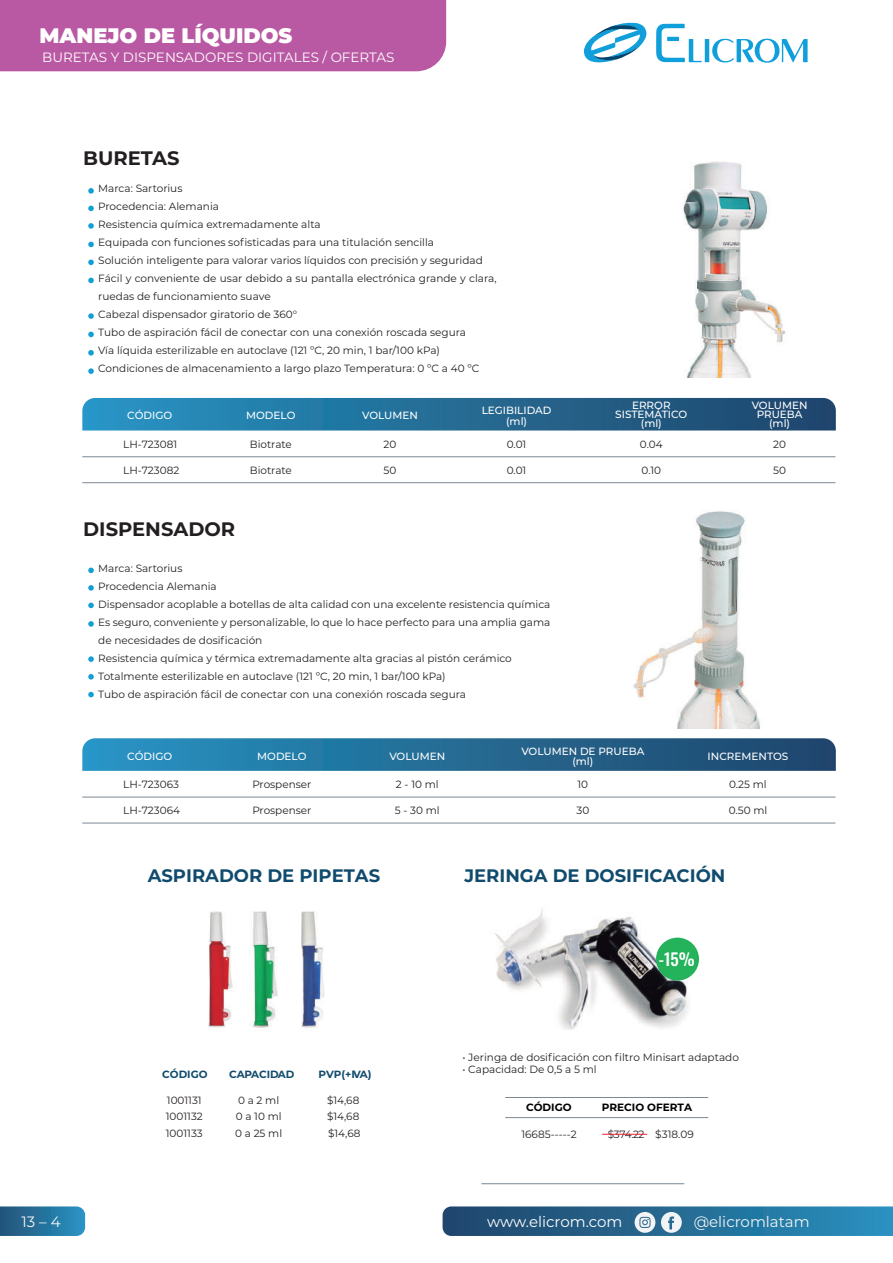
<style>
.page{position:relative;width:893px;height:1263px;background:#fff}
.page>*{position:absolute;margin:0;border:0;box-sizing:border-box;transform-origin:0 0}
.t1{font:900 21px "Montserrat";color:#fff}
.t2{font:700 19.5px "Montserrat";color:#231f20}
.t3{font:700 18.15px "Montserrat";color:#104b6d}
.t4{font:16.8px "Oswald";color:#fff}
.t5{font:15px "Montserrat";color:#f3f4f6}
.t6{font:15px "Montserrat";color:#fff}
.t7{font:13.5px "Montserrat";color:#fff}
.t8{font:10.5px/18px "Montserrat";color:#231f20}
.t9{font:500 10.5px/9px "Montserrat";color:#fff;text-align:center}
.t10{font:700 10.5px "Montserrat";color:#114b6d}
.t11{font:700 10.5px "Montserrat";color:#000002}
.t12{font:10.5px "Montserrat";letter-spacing:-.025em;color:#231f20}
</style>
<div class="page">
<img style="left:494px;top:908px;width:197px;height:121px">
<svg style="left:0;top:1206px;width:85px;height:30px;background:#2c77a0"></svg>
<svg style="left:443px;top:1206px;width:450px;height:30px;background:#31739a"></svg>
<div style="left:0;top:0;width:446px;height:71px;background:#b959a3"></div>
<svg style="left:584px;top:22px;width:62px;height:40px"></svg>
<svg style="left:656px;top:24px;width:152px;height:39px"></svg>
<svg style="left:88px;top:188px;width:6px;height:6px"></svg>
<svg style="left:88px;top:242px;width:6px;height:5px"></svg>
<svg style="left:88px;top:223px;width:6px;height:6px"></svg>
<svg style="left:88px;top:206px;width:6px;height:5px"></svg>
<svg style="left:88px;top:278px;width:6px;height:5px"></svg>
<svg style="left:88px;top:260px;width:6px;height:5px"></svg>
<svg style="left:88px;top:313px;width:6px;height:6px"></svg>
<svg style="left:88px;top:332px;width:6px;height:5px"></svg>
<svg style="left:88px;top:350px;width:6px;height:6px"></svg>
<svg style="left:88px;top:368px;width:6px;height:6px"></svg>
<svg style="left:88px;top:568px;width:6px;height:5px"></svg>
<svg style="left:88px;top:621px;width:6px;height:6px"></svg>
<svg style="left:88px;top:603px;width:6px;height:5px"></svg>
<svg style="left:88px;top:585px;width:6px;height:6px"></svg>
<svg style="left:88px;top:656px;width:6px;height:6px"></svg>
<svg style="left:88px;top:674px;width:6px;height:5px"></svg>
<svg style="left:88px;top:692px;width:6px;height:5px"></svg>
<svg style="left:82px;top:398px;width:754px;height:32px;background:#246c96"></svg>
<hr style="left:82px;top:456px;width:753px;height:1px;background:#7b8894">
<hr style="left:82px;top:482px;width:753px;height:1px;background:#7b8894">
<img style="left:683px;top:161px;width:103px;height:217px">
<svg style="left:82px;top:738px;width:754px;height:33px;background:#276e97"></svg>
<hr style="left:82px;top:797px;width:753px;height:1px;background:#7b8894">
<hr style="left:82px;top:823px;width:753px;height:1px;background:#7b8894">
<img style="left:633px;top:511px;width:127px;height:217px">
<hr style="left:505px;top:1097px;width:203px;height:1px;background:#7b8894">
<hr style="left:505px;top:1117px;width:203px;height:1px;background:#7b8894">
<hr style="left:481px;top:1183px;width:203px;height:1px;background:#7b8894">
<div style="left:656px;top:938px;width:43px;height:42px;background:#24b25a;border-radius:50%"></div>
<hr style="left:602px;top:1134px;width:45px;height:1px;background:#ee212f">
<img style="left:208px;top:911px;width:117px;height:117px">
<h1 class="t1" style="left:40px;top:20px;width:254px">MANEJO DE LÍQUIDOS</h1>
<p class="t7" style="left:42px;top:48px;width:354px">BURETAS Y DISPENSADORES DIGITALES / OFERTAS</p>
<h2 class="t2" style="left:83px;top:144px;width:98px">BURETAS</h2>
<p class="t8" style="left:98px;top:179px;width:400px">Marca: Sartorius<br>Procedencia: Alemania<br>Resistencia química extremadamente alta<br>Equipada con funciones sofisticadas para una titulación sencilla<br>Solución inteligente para valorar varios líquidos con precisión y seguridad Fácil y conveniente de usar debido a su pantalla electrónica grande y clara, ruedas de funcionamiento suave<br>Cabezal dispensador giratorio de 360°<br>Tubo de aspiración fácil de conectar con una conexión roscada segura<br>Vía líquida esterilizable en autoclave (121 ºC, 20 min, 1 bar/100 kPa)<br>Condiciones de almacenamiento a largo plazo Temperatura: 0 ºC a 40 ºC</p>
<p class="t9" style="left:127px;top:411px;width:46px">CÓDIGO</p>
<p class="t9" style="left:246px;top:411px;width:51px">MODELO</p>
<p class="t8" style="left:123px;top:435px;width:55px">LH-723081</p>
<p class="t8" style="left:250px;top:435px;width:44px">Biotrate</p>
<p class="t8" style="left:123px;top:461px;width:58px">LH-723082</p>
<p class="t8" style="left:250px;top:461px;width:44px">Biotrate</p>
<p class="t9" style="left:362px;top:411px;width:57px">VOLUMEN</p>
<p class="t8" style="left:384px;top:435px;width:14px">20</p>
<p class="t8" style="left:384px;top:461px;width:14px">50</p>
<p class="t9" style="left:482px;top:405px;width:71px;line-height:10.5px">LEGIBILIDAD (ml)</p>
<p class="t8" style="left:507px;top:461px;width:21px">0.01</p>
<p class="t8" style="left:507px;top:435px;width:21px">0.01</p>
<h2 class="t2" style="left:83px;top:515px;width:154px">DISPENSADOR</h2>
<p class="t8" style="left:98px;top:558px;width:454px">Marca: Sartorius<br>Procedencia Alemania<br>Dispensador acoplable a botellas de alta calidad con una excelente resistencia química Es seguro, conveniente y personalizable, lo que lo hace perfecto para una amplia gama de necesidades de dosificación<br>Resistencia química y térmica extremadamente alta gracias al pistón cerámico Totalmente esterilizable en autoclave (121 ºC, 20 min, 1 bar/100 kPa)<br>Tubo de aspiración fácil de conectar con una conexión roscada segura</p>
<p class="t9" style="left:615px;top:401px;width:74px">ERROR<br>SISTEMÁTICO (ml)</p>
<p class="t8" style="left:641px;top:461px;width:21px">0.10</p>
<p class="t8" style="left:640px;top:435px;width:24px">0.04</p>
<p class="t9" style="left:752px;top:401px;width:57px">VOLUMEN<br>PRUEBA (ml)</p>
<p class="t8" style="left:773px;top:461px;width:14px">50</p>
<p class="t8" style="left:773px;top:435px;width:14px">20</p>
<p class="t9" style="left:127px;top:751px;width:46px">CÓDIGO</p>
<p class="t9" style="left:257px;top:751px;width:51px">MODELO</p>
<p class="t8" style="left:123px;top:775px;width:57px">LH-723063</p>
<p class="t8" style="left:252px;top:775px;width:61px">Prospenser</p>
<p class="t8" style="left:123px;top:801px;width:58px">LH-723064</p>
<p class="t8" style="left:252px;top:801px;width:61px">Prospenser</p>
<p class="t9" style="left:521px;top:745px;width:124px;line-height:10.5px">VOLUMEN DE PRUEBA (ml)</p>
<p class="t8" style="left:576px;top:801px;width:14px">30</p>
<p class="t9" style="left:389px;top:751px;width:57px">VOLUMEN</p>
<p class="t9" style="left:708px;top:751px;width:82px">INCREMENTOS</p>
<p class="t8" style="left:729px;top:775px;width:39px">0.25 ml</p>
<p class="t8" style="left:729px;top:801px;width:40px">0.50 ml</p>
<p class="t8" style="left:396px;top:775px;width:44px">2 - 10 ml</p>
<p class="t8" style="left:577px;top:775px;width:12px">10</p>
<p class="t8" style="left:395px;top:801px;width:46px">5 - 30 ml</p>
<h3 class="t3" style="left:148px;top:862px;width:234px">ASPIRADOR DE PIPETAS</h3>
<h3 class="t3" style="left:464px;top:862px;width:262px">JERINGA DE DOSIFICACIÓN</h3>
<h3 class="t4" style="left:659px;top:944px;width:37px">-15%</h3>
<p class="t10" style="left:162px;top:1067px;width:47px">CÓDIGO</p>
<p class="t10" style="left:318px;top:1067px;width:55px">PVP(+IVA)</p>
<p class="t8" style="left:167px;top:1091px;width:36px">1001131</p>
<p class="t8" style="left:327px;top:1091px;width:34px">$14,68</p>
<p class="t10" style="left:229px;top:1067px;width:67px">CAPACIDAD</p>
<p class="t8" style="left:238px;top:1091px;width:43px">0 a 2 ml</p>
<p class="t8" style="left:166px;top:1107px;width:38px">1001132</p>
<p class="t8" style="left:236px;top:1107px;width:47px">0 a 10 ml</p>
<p class="t8" style="left:327px;top:1107px;width:34px">$14,68</p>
<p class="t8" style="left:166px;top:1124px;width:38px">1001133</p>
<p class="t8" style="left:235px;top:1124px;width:49px">0 a 25 ml</p>
<p class="t8" style="left:328px;top:1124px;width:34px">$14,68</p>
<p class="t8" style="left:462px;top:1047px;width:278px">• Jeringa de dosificación con filtro Minisart adaptado</p>
<p class="t8" style="left:462px;top:1060px;width:136px">• Capacidad: De 0,5 a 5 ml</p>
<p class="t11" style="left:526px;top:1100px;width:47px">CÓDIGO</p>
<p class="t11" style="left:602px;top:1100px;width:92px">PRECIO OFERTA</p>
<p class="t8" style="left:521px;top:1125px;width:57px">16685-----2</p>
<p class="t12" style="left:608px;top:1127px;width:87px">$374.22 $318.09</p>
<h3 class="t5" style="left:21px;top:1212px;width:41px">13 – 4</h3>
<h3 class="t6" style="left:487px;top:1211px;width:137px">www.elicrom.com</h3>
<h3 class="t5" style="left:694px;top:1212px;width:117px">@elicromlatam</h3>
</div>
